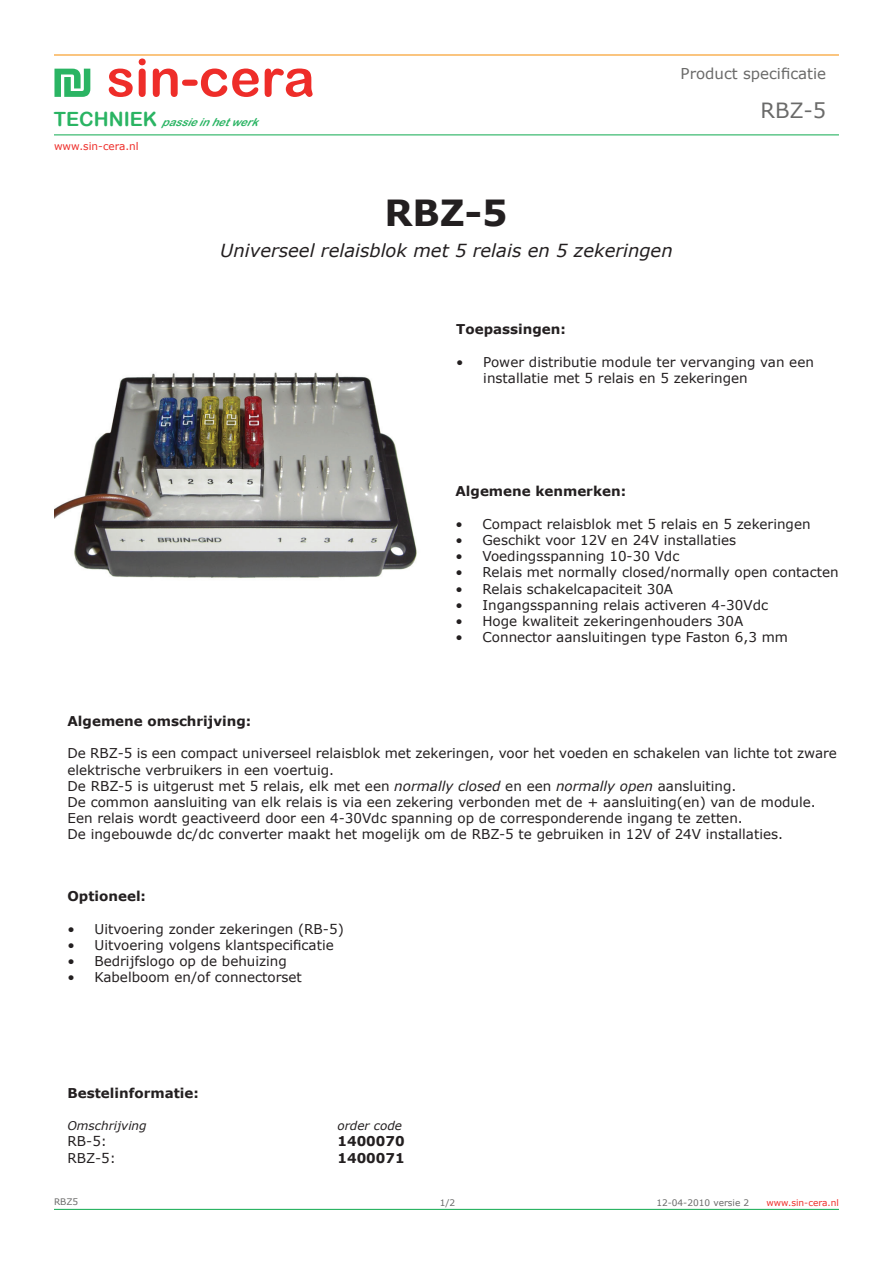
<style>
.page{position:relative;width:893px;height:1263px;background:#fff}
.page>*{position:absolute;margin:0;border:0;box-sizing:border-box;transform-origin:0 0}
.t1{font:52.35px "Arial Rounded MT Bold";color:#ee2d29}
.t2{font:700 36px "Verdana";color:#231f20}
.t3{font:21px "Verdana";color:#6a6a69}
.t4{font:italic 18px "Verdana";color:#231f20}
.t5{font:15px "Verdana";color:#6a6a69}
.t6{font:13.5px/16.2px "Verdana";color:#231f20}
.t7{font:700 13.5px "Verdana";color:#231f20}
.t8{font:italic 12px "Verdana";color:#231f20}
.t9{font:italic 10.95px "Arial Rounded MT Bold";color:#2ab463}
.t10{font:10.5px "Verdana";color:#ee2d29}
.t11{font:9px "Verdana";color:#6a6a69}
.t12{font:9px "Verdana";color:#ee2d29}
.s1{font-style:normal;font-size:19.65px}
.s2{font-style:italic}
</style>
<div class="page">
<hr style="left:54px;top:1209px;width:785px;height:1px;background:#2ab463">
<hr style="left:54px;top:54px;width:785px;height:2px;background:#f7981d">
<hr style="left:54px;top:134px;width:785px;height:1px;background:#2ab463">
<svg style="left:54px;top:68px;width:37px;height:29px"></svg>
<img style="left:54px;top:372px;width:363px;height:206px">
<h1 class="t1" style="left:107px;top:47px;width:210px">sin-cera</h1>
<p class="t9" style="left:54px;top:116px;width:211px"><span class="s1">T E C H N I E K</span> passieinhetwerk</p>
<p class="t10" style="left:54px;top:140px;width:86px">www.sin-cera.nl</p>
<p class="t5" style="left:681px;top:64px;width:147px">Product specificatie</p>
<h3 class="t3" style="left:761px;top:97px;width:67px">RBZ-5</h3>
<h2 class="t2" style="left:384px;top:189px;width:125px">RBZ-5</h2>
<h3 class="t4" style="left:220px;top:239px;width:454px">Universeel relaisblok met 5 relais en 5 zekeringen</h3>
<p class="t7" style="left:456px;top:321px;width:111px">Toepassingen:</p>
<p class="t6" style="left:483px;top:354px;width:332px;text-indent:-27px">• Power distributie module ter vervanging van een installatie met 5 relais en 5 zekeringen</p>
<p class="t7" style="left:455px;top:483px;width:172px">Algemene kenmerken:</p>
<p class="t6" style="left:455px;top:516px;width:357px">• Compact relaisblok met 5 relais en 5 zekeringen</p>
<p class="t6" style="left:455px;top:532px;width:282px">• Geschikt voor 12V en 24V installaties</p>
<p class="t6" style="left:455px;top:548px;width:225px">• Voedingsspanning 10-30 Vdc</p>
<p class="t6" style="left:455px;top:565px;width:385px">• Relais met normally closed/normally open contacten</p>
<p class="t6" style="left:455px;top:581px;width:219px">• Relais schakelcapaciteit 30A</p>
<p class="t6" style="left:455px;top:597px;width:314px">• Ingangsspanning relais activeren 4-30Vdc</p>
<p class="t6" style="left:455px;top:613px;width:289px">• Hoge kwaliteit zekeringenhouders 30A</p>
<p class="t6" style="left:455px;top:629px;width:334px">• Connector aansluitingen type Faston 6,3 mm</p>
<p class="t7" style="left:68px;top:712px;width:185px">Algemene omschrijving:</p>
<p class="t6" style="left:67px;top:745px;width:771px">De RBZ-5 is een compact universeel relaisblok met zekeringen, voor het voeden en schakelen van lichte tot zware elektrische verbruikers in een voertuig.<br>De RBZ-5 is uitgerust met 5 relais, elk met een <span class="s2">normally closed</span> en een <span class="s2">normally open</span> aansluiting.<br>De common aansluiting van elk relais is via een zekering verbonden met de + aansluiting(en) van de module.<br>Een relais wordt geactiveerd door een 4-30Vdc spanning op de corresponderende ingang te zetten.<br>De ingebouwde dc/dc converter maakt het mogelijk om de RBZ-5 te gebruiken in 12V of 24V installaties.</p>
<p class="t7" style="left:67px;top:888px;width:80px">Optioneel:</p>
<p class="t6" style="left:67px;top:921px;width:278px">• Uitvoering zonder zekeringen (RB-5)</p>
<p class="t6" style="left:67px;top:937px;width:268px">• Uitvoering volgens klantspecificatie</p>
<p class="t6" style="left:67px;top:953px;width:221px">• Bedrijfslogo op de behuizing</p>
<p class="t6" style="left:67px;top:970px;width:236px">• Kabelboom en/of connectorset</p>
<p class="t7" style="left:67px;top:1084px;width:133px">Bestelinformatie:</p>
<p class="t8" style="left:68px;top:1118px;width:81px">Omschrijving</p>
<p class="t8" style="left:338px;top:1118px;width:66px">order code</p>
<p class="t6" style="left:68px;top:1134px;width:41px">RB-5:</p>
<p class="t7" style="left:338px;top:1133px;width:69px">1400070</p>
<p class="t6" style="left:68px;top:1150px;width:50px">RBZ-5:</p>
<p class="t7" style="left:338px;top:1149px;width:69px">1400071</p>
<p class="t11" style="left:54px;top:1196px;width:26px">RBZ5</p>
<p class="t11" style="left:440px;top:1197px;width:17px">1/2</p>
<p class="t11" style="left:656px;top:1197px;width:94px">12-04-2010 versie 2</p>
<p class="t12" style="left:766px;top:1197px;width:74px">www.sin-cera.nl</p>
</div>
